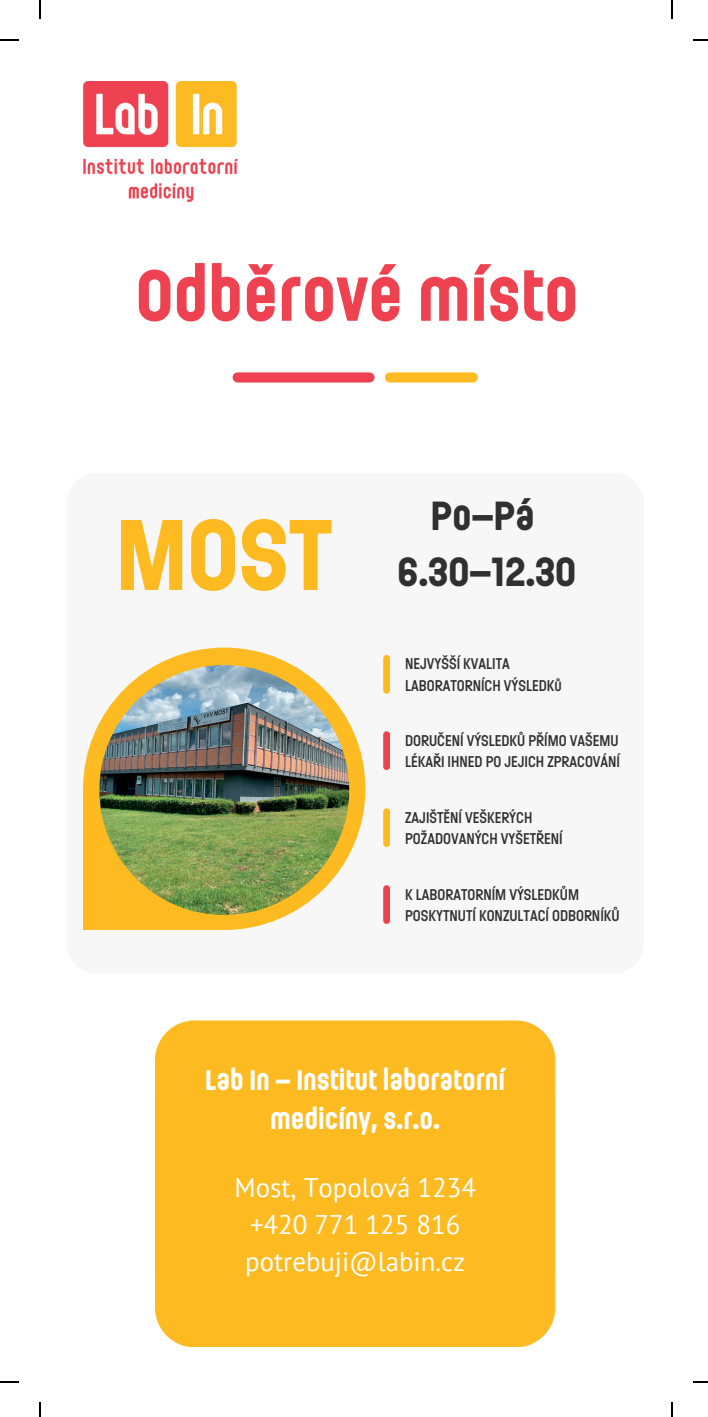
<style>
.page{position:relative;width:708px;height:1417px;background:#fff}
.page>*{position:absolute;margin:0;border:0;box-sizing:border-box;transform-origin:0 0}
.t1{font:700 99.9px "Ladislav";color:#fdbb21}
.t2{font:700 72px "Ladislav";color:#ee4250}
.t3{font:700 40.5px/55.8px "Ladislav";color:#303030;text-align:center}
.t4{font:700 28.12px/38.9px "Ladislav";color:#fff;text-align:center}
.t5{font:26.78px/36.7px "PT Sans";color:#fff;text-align:center}
.t6{font:600 15.53px/21.4px "Ladislav";color:#303030}
</style>
<div class="page">
<img style="left:84px;top:81px;width:154px;height:120px">
<div style="left:155px;top:1020px;width:401px;height:327px;background:#fdbb21"></div>
<div style="left:390px;top:372px;width:83px;height:10px;background:#fdbb21"></div>
<div style="left:238px;top:372px;width:131px;height:10px;background:#ee4250"></div>
<svg style="left:83px;top:647px;width:282px;height:283px"></svg>
<img style="left:99px;top:665px;width:250px;height:249px">
<div style="left:383px;top:658px;width:7px;height:32px;background:#fdbb21"></div>
<div style="left:383px;top:888px;width:7px;height:32px;background:#ee4250"></div>
<div style="left:383px;top:734px;width:7px;height:32px;background:#ee4250"></div>
<div style="left:383px;top:811px;width:7px;height:32px;background:#fdbb21"></div>
<svg style="left:39px;top:0;width:2px;height:19px"></svg>
<svg style="left:0;top:39px;width:19px;height:2px"></svg>
<svg style="left:671px;top:0;width:2px;height:19px"></svg>
<svg style="left:693px;top:39px;width:15px;height:2px"></svg>
<svg style="left:39px;top:1402px;width:2px;height:14px"></svg>
<svg style="left:0;top:1381px;width:19px;height:2px"></svg>
<svg style="left:671px;top:1402px;width:2px;height:14px"></svg>
<svg style="left:693px;top:1381px;width:15px;height:2px"></svg>
<h2 class="t2" style="left:136px;top:249px;width:444px">Odběrové místo</h2>
<h1 class="t1" style="left:116px;top:490px;width:218px">MOST</h1>
<h3 class="t3" style="left:397px;top:486px;width:180px">Po–Pá<br>6.30–12.30</h3>
<p class="t6" style="left:405px;top:652px;width:158px">NEJVYŠŠÍ KVALITA<br>LABORATORNÍCH VÝSLEDKů</p>
<p class="t6" style="left:405px;top:728px;width:216px">DORUČENÍ VÝSLEDKŮ PŘÍMO VAŠEMU<br>LÉKAŘI IHNED PO JEJICH ZPRACOVÁNÍ</p>
<p class="t6" style="left:405px;top:805px;width:159px">ZAJIŠTĚNÍ VEŠKERÝCH<br>POŽADOVANÝCH VYŠETŘENÍ</p>
<p class="t6" style="left:405px;top:882px;width:216px">K LABORATORNÍM VÝSLEDKŮM<br>POSKYTNUTÍ KONZULTACÍ ODBORNÍKŮ</p>
<h3 class="t4" style="left:205px;top:1059px;width:301px">Lab In – Institut laboratorní medicíny, s.r.o.</h3>
<h3 class="t5" style="left:234px;top:1168px;width:243px">Most, Topolová 1234 +420 771 125 816 potrebuji@labin.cz</h3>
</div>
